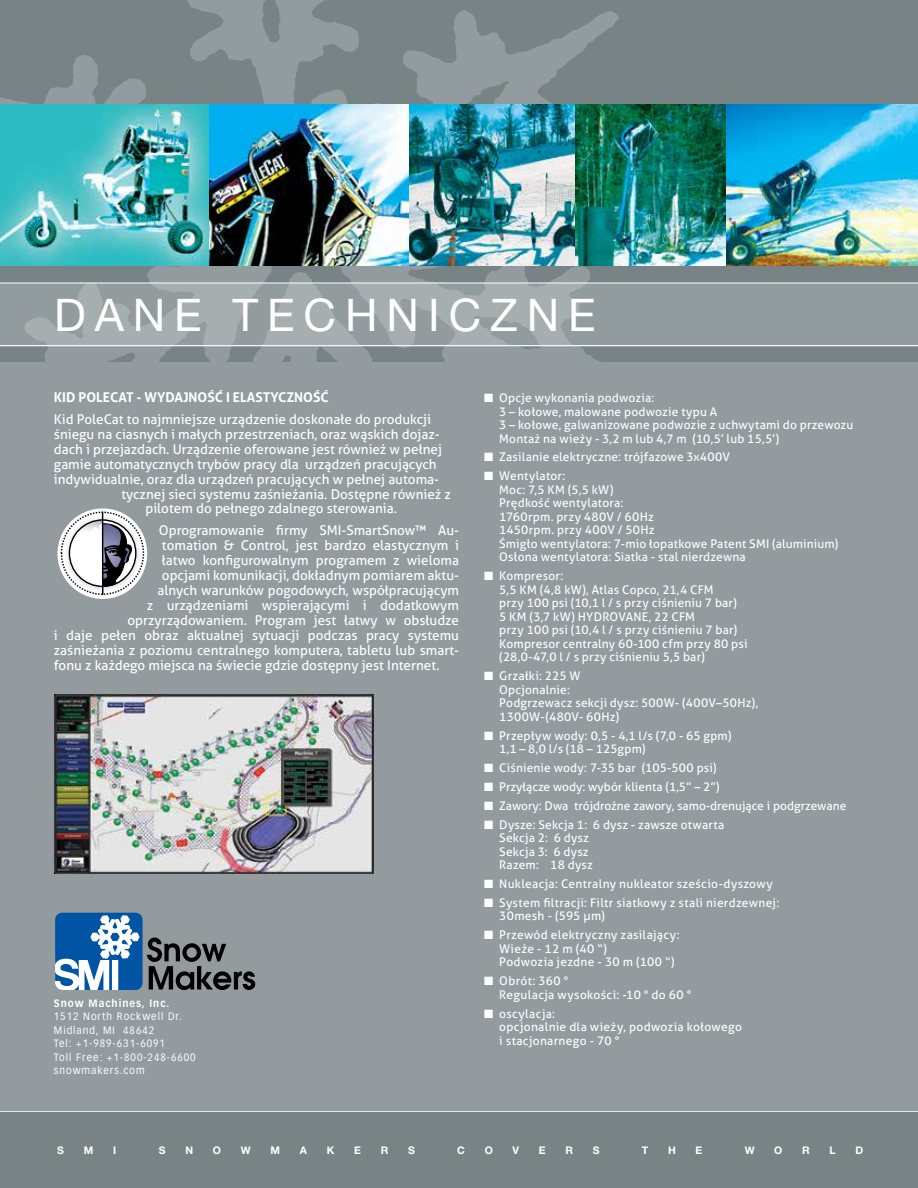
<style>
.page{position:relative;width:918px;height:1188px;background:#fff}
.page>*{position:absolute;margin:0;border:0;box-sizing:border-box;transform-origin:0 0}
.t1{font:45px "Helvetica Neue";letter-spacing:.2em;color:#fff}
.t2{font:13.5px "Aller";color:#fff}
.t3{font:700 13.5px "Aller";color:#fff}
.t4{font:12px/13.5px "Aller";letter-spacing:.015em;color:#fff}
.t5{font:10.5px/13.5px "Vectora LH";letter-spacing:.1em;color:#fff;scale:.93 1}
.t6{font:700 10.5px "Helvetica Neue";color:#fff}
.t7{font:700 10.5px "Vectora LH";letter-spacing:.1em;color:#fff;scale:.93 1}
</style>
<div class="page">
<div style="left:0;top:362px;width:918px;height:750px;background:#939b9e"></div>
<div style="left:0;top:0;width:918px;height:362px;background:#788386"></div>
<div style="left:0;top:283px;width:918px;height:63px;background:#929b9d"></div>
<hr style="left:0;top:283px;width:918px;height:1px;background:#fff">
<hr style="left:0;top:345px;width:918px;height:1px;background:#fff">
<div style="left:0;top:1111px;width:918px;height:77px;background:#788386"></div>
<hr style="left:0;top:1111px;width:918px;height:1px;background:#fff">
<img style="left:0;top:0;width:835px;height:362px">
<img style="left:0;top:105px;width:210px;height:161px">
<img style="left:210px;top:105px;width:366px;height:161px">
<svg style="left:57px;top:508px;width:90px;height:91px;background:#e7e8e8"></svg>
<div style="left:61px;top:512px;width:83px;height:83px;border:1px dashed #000;border-radius:50%"></div>
<svg style="left:69px;top:520px;width:67px;height:67px;background:#aeaeb3"></svg>
<hr style="left:102px;top:512px;width:1px;height:83px;background:#000">
<img style="left:723px;top:104px;width:195px;height:162px">
<img style="left:576px;top:105px;width:149px;height:161px">
<svg style="left:55px;top:913px;width:200px;height:76px"></svg>
<img style="left:54px;top:694px;width:319px;height:180px">
<h1 class="t1" style="left:54px;top:288px;width:543px">DANE TECHNICZNE</h1>
<p class="t3" style="left:54px;top:389px;width:276px">KID POLECAT - WYDAJNOŚĆ I ELASTYCZNOŚĆ</p>
<p class="t2" style="left:54px;top:411px;width:379px">Kid PoleCat to najmniejsze urządzenie doskonałe do produkcji</p>
<p class="t2" style="left:54px;top:426px;width:387px">śniegu na ciasnych i małych przestrzeniach, oraz wąskich dojaz-</p>
<p class="t2" style="left:54px;top:441px;width:390px">dach i przejazdach. Urządzenie oferowane jest również w pełnej</p>
<p class="t2" style="left:54px;top:456px;width:384px">gamie automatycznych trybów pracy dla urządzeń pracujących</p>
<p class="t2" style="left:54px;top:471px;width:387px">indywidualnie, oraz dla urządzeń pracujących w pełnej automa-</p>
<p class="t2" style="left:121px;top:485px;width:331px">tycznej sieci systemu zaśnieżania. Dostępne również z</p>
<p class="t2" style="left:145px;top:500px;width:253px">pilotem do pełnego zdalnego sterowania.</p>
<p class="t2" style="left:159px;top:522px;width:302px">Oprogramowanie firmy SMI-SmartSnow™ Au-</p>
<p class="t2" style="left:162px;top:537px;width:299px">tomation &amp; Control, jest bardzo elastycznym i</p>
<p class="t2" style="left:162px;top:552px;width:299px">łatwo konfigurowalnym programem z wieloma</p>
<p class="t2" style="left:162px;top:567px;width:299px">opcjami komunikacji, dokładnym pomiarem aktu-</p>
<p class="t2" style="left:157px;top:582px;width:303px">alnych warunków pogodowych, współpracującym</p>
<p class="t2" style="left:147px;top:597px;width:314px">z urządzeniami wspierającymi i dodatkowym</p>
<p class="t2" style="left:127px;top:612px;width:333px">oprzyrządowaniem. Program jest łatwy w obsłudze</p>
<p class="t2" style="left:54px;top:627px;width:407px">i daje pełen obraz aktualnej sytuacji podczas pracy systemu</p>
<p class="t2" style="left:54px;top:642px;width:407px">zaśnieżania z poziomu centralnego komputera, tabletu lub smart-</p>
<p class="t2" style="left:54px;top:657px;width:387px">fonu z każdego miejsca na świecie gdzie dostępny jest Internet.</p>
<p class="t7" style="left:54px;top:997px;width:126px">Snow Machines, Inc.</p>
<p class="t5" style="left:54px;top:1010px;width:154px">1512 North Rockwell Dr.<br>Midland, MI 48642<br>Tel: +1-989-631-6091<br>Toll Free: +1-800-248-6600 snowmakers.com</p>
<p class="t4" style="left:499px;top:391px;width:356px;text-indent:-15px">■ Opcje wykonania podwozia:<br>3 – kołowe, malowane podwozie typu A<br>3 – kołowe, galwanizowane podwozie z uchwytami do przewozu Montaż na wieży - 3,2 m lub 4,7 m (10,5’ lub 15,5’)</p>
<p class="t4" style="left:484px;top:450px;width:247px">■ Zasilanie elektryczne: trójfazowe 3x400V</p>
<p class="t4" style="left:499px;top:469px;width:341px;text-indent:-15px">■ Wentylator:<br>Moc: 7,5 KM (5,5 kW)<br>Prędkość wentylatora:<br>1760rpm. przy 480V / 60Hz<br>1450rpm. przy 400V / 50Hz<br>Śmigło wentylatora: 7-mio łopatkowe Patent SMI (aluminium)<br>Osłona wentylatora: Siatka - stal nierdzewna</p>
<p class="t4" style="left:499px;top:569px;width:250px;text-indent:-15px">■ Kompresor:<br>5,5 KM (4,8 kW), Atlas Copco, 21,4 CFM<br>przy 100 psi (10,1 l / s przy ciśnieniu 7 bar)<br>5 KM (3,7 kW) HYDROVANE, 22 CFM<br>przy 100 psi (10,4 l / s przy ciśnieniu 7 bar)<br>Kompresor centralny 60-100 cfm przy 80 psi (28,0-47,0 l / s przy ciśnieniu 5,5 bar)</p>
<p class="t4" style="left:499px;top:669px;width:261px;text-indent:-15px">■ Grzałki: 225 W<br>Opcjonalnie:<br>Podgrzewacz sekcji dysz: 500W- (400V–50Hz),<br>1300W-(480V- 60Hz)</p>
<p class="t4" style="left:499px;top:728px;width:234px;text-indent:-15px">■ Przepływ wody: 0,5 - 4,1 l/s (7,0 - 65 gpm)<br>1,1 – 8,0 l/s (18 – 125gpm)</p>
<p class="t4" style="left:484px;top:761px;width:234px">■ Ciśnienie wody: 7-35 bar (105-500 psi)</p>
<p class="t4" style="left:484px;top:780px;width:237px">■ Przyłącze wody: wybór klienta (1,5” – 2”)</p>
<p class="t4" style="left:484px;top:799px;width:364px">■ Zawory: Dwa trójdrożne zawory, samo-drenujące i podgrzewane</p>
<p class="t4" style="left:499px;top:818px;width:227px;text-indent:-15px">■ Dysze: Sekcja 1: 6 dysz - zawsze otwarta<br>Sekcja 2: 6 dysz<br>Sekcja 3: 6 dysz<br>Razem: 18 dysz</p>
<p class="t4" style="left:484px;top:877px;width:290px">■ Nukleacja: Centralny nukleator sześcio-dyszowy</p>
<p class="t4" style="left:499px;top:896px;width:281px;text-indent:-15px">■ System filtracji: Filtr siatkowy z stali nierdzewnej:<br>30mesh - (595 μm)</p>
<p class="t4" style="left:499px;top:928px;width:182px;text-indent:-15px">■ Przewód elektryczny zasilający:<br>Wieże - 12 m (40 “)<br>Podwozia jezdne - 30 m (100 “)</p>
<p class="t4" style="left:499px;top:974px;width:193px;text-indent:-15px">■ Obrót: 360 °<br>Regulacja wysokości: -10 ° do 60 °</p>
<p class="t4" style="left:499px;top:1007px;width:244px;text-indent:-15px">■ oscylacja:<br>opcjonalnie dla wieży, podwozia kołowego i stacjonarnego - 70 °</p>
<p class="t6" style="left:57px;top:1143px;width:8px">S</p>
<p class="t6" style="left:84px;top:1143px;width:11px">M</p>
<p class="t6" style="left:113px;top:1143px;width:5px">I</p>
<p class="t6" style="left:159px;top:1143px;width:8px">S</p>
<p class="t6" style="left:185px;top:1143px;width:9px">N</p>
<p class="t6" style="left:213px;top:1143px;width:10px">O</p>
<p class="t6" style="left:241px;top:1143px;width:11px">W</p>
<p class="t6" style="left:270px;top:1143px;width:11px">M</p>
<p class="t6" style="left:300px;top:1143px;width:9px">A</p>
<p class="t6" style="left:327px;top:1143px;width:9px">K</p>
<p class="t6" style="left:354px;top:1143px;width:8px">E</p>
<p class="t6" style="left:381px;top:1143px;width:9px">R</p>
<p class="t6" style="left:408px;top:1143px;width:8px">S</p>
<p class="t6" style="left:457px;top:1143px;width:9px">C</p>
<p class="t6" style="left:485px;top:1143px;width:10px">O</p>
<p class="t6" style="left:512px;top:1143px;width:8px">V</p>
<p class="t6" style="left:539px;top:1143px;width:8px">E</p>
<p class="t6" style="left:566px;top:1143px;width:9px">R</p>
<p class="t6" style="left:593px;top:1143px;width:8px">S</p>
<p class="t6" style="left:642px;top:1143px;width:8px">T</p>
<p class="t6" style="left:668px;top:1143px;width:9px">H</p>
<p class="t6" style="left:696px;top:1143px;width:8px">E</p>
<p class="t6" style="left:745px;top:1143px;width:11px">W</p>
<p class="t6" style="left:774px;top:1143px;width:10px">O</p>
<p class="t6" style="left:802px;top:1143px;width:9px">R</p>
<p class="t6" style="left:830px;top:1143px;width:8px">L</p>
<p class="t6" style="left:855px;top:1143px;width:9px">D</p>
</div>
